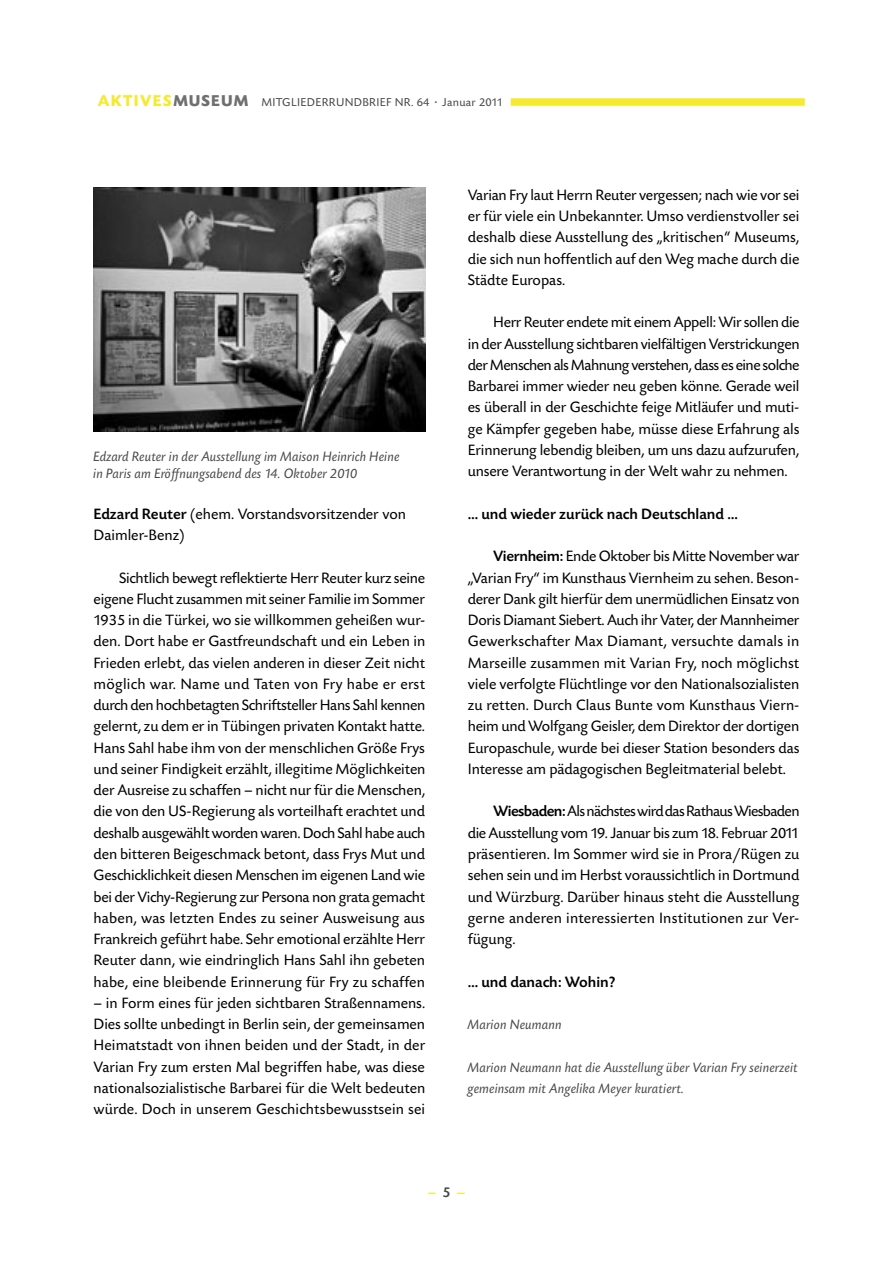
<style>
.page{position:relative;width:893px;height:1263px;background:#fff}
.page>*{position:absolute;margin:0;border:0;box-sizing:border-box;transform-origin:0 0}
.t1{font:15.75px/21.3px "Today SB";color:#000;text-align:justify}
.t2{font:500 15.75px "Today SB";color:#000}
.t3{font:500 15px "Today SB";color:#f5ea2e}
.t4{font:italic 14.25px/21.3px "Today SB";color:#484848}
.t5{font:12px "Today SB";letter-spacing:.025em;color:#484848}
.s1{font-weight:700;font-size:16.5px;color:#f5ea2e}
.s2{font-weight:700;font-size:16.5px;color:#6f6f6f}
.s3{font-weight:500}
.s4{color:#484848}
</style>
<div class="page">
<div style="left:511px;top:98px;width:294px;height:8px;background:#f5ea2e"></div>
<img style="left:94px;top:187px;width:331px;height:245px">
<p class="t5" style="left:98px;top:95px;width:407px"><span class="s1">AKTIVES</span><span class="s2">MUSEUM</span> MITGLIEDERRUNDBRIEF NR. 64 · Januar 2011</p>
<p class="t4" style="left:94px;top:448px;width:308px;line-height:17.2px">Edzard Reuter in der Ausstellung im Maison Heinrich Heine in Paris am Eröffnungsabend des 14. Oktober 2010</p>
<p class="t1" style="left:94px;top:504px;width:314px"><span class="s3">Edzard Reuter</span> (ehem. Vorstandsvorsitzender von<br>Daimler-Benz)</p>
<p class="t1" style="left:94px;top:567px;width:333px;text-indent:26px">Sichtlich bewegt reflektierte Herr Reuter kurz seine eigene Flucht zusammen mit seiner Familie im Sommer 1935 in die Türkei, wo sie willkommen geheißen wur&shy;den. Dort habe er Gastfreundschaft und ein Leben in Frieden erlebt, das vielen anderen in dieser Zeit nicht möglich war. Name und Taten von Fry habe er erst durch den hochbetagten Schriftsteller Hans Sahl kennen gelernt, zu dem er in Tübingen privaten Kontakt hatte.<br>Hans Sahl habe ihm von der menschlichen Größe Frys und seiner Findigkeit erzählt, illegitime Möglichkeiten der Ausreise zu schaffen – nicht nur für die Menschen, die von den US-Regierung als vorteilhaft erachtet und deshalb ausgewählt worden waren. Doch Sahl habe auch den bitteren Beigeschmack betont, dass Frys Mut und Geschicklichkeit diesen Menschen im eigenen Land wie bei der Vichy-Regierung zur Persona non grata gemacht haben, was letzten Endes zu seiner Ausweisung aus Frankreich geführt habe. Sehr emotional erzählte Herr Reuter dann, wie eindringlich Hans Sahl ihn gebeten habe, eine bleibende Erinnerung für Fry zu schaffen</p>
<p class="t1" style="left:94px;top:993px;width:333px">– in Form eines für jeden sichtbaren Straßennamens.<br>Dies sollte unbedingt in Berlin sein, der gemeinsamen Heimatstadt von ihnen beiden und der Stadt, in der Varian Fry zum ersten Mal begriffen habe, was diese nationalsozialistische Barbarei für die Welt bedeuten würde. Doch in unserem Geschichtsbewusstsein sei</p>
<p class="t1" style="left:468px;top:185px;width:333px">Varian Fry laut Herrn Reuter vergessen; nach wie vor sei er für viele ein Unbekannter. Umso verdienstvoller sei deshalb diese Ausstellung des „kritischen“ Museums, die sich nun hoffentlich auf den Weg mache durch die Städte Europas.</p>
<p class="t1" style="left:468px;top:312px;width:333px;text-indent:26px">Herr Reuter endete mit einem Appell: Wir sollen die in der Ausstellung sichtbaren vielfältigen Verstrickungen der Menschen als Mahnung verstehen, dass es eine solche Barbarei immer wieder neu geben könne. Gerade weil es überall in der Geschichte feige Mitläufer und muti&shy;ge Kämpfer gegeben habe, müsse diese Erfahrung als Erinnerung lebendig bleiben, um uns dazu aufzurufen, unsere Verantwortung in der Welt wahr zu nehmen.</p>
<p class="t2" style="left:468px;top:505px;width:272px">… und wieder zurück nach Deutschland …</p>
<p class="t1" style="left:468px;top:546px;width:333px;text-indent:26px"><span class="s3">Viernheim:</span> Ende Oktober bis Mitte November war „Varian Fry“ im Kunsthaus Viernheim zu sehen. Beson&shy;derer Dank gilt hierfür dem unermüdlichen Einsatz von Doris Diamant Siebert. Auch ihr Vater, der Mannheimer Gewerkschafter Max Diamant, versuchte damals in Marseille zusammen mit Varian Fry, noch möglichst viele verfolgte Flüchtlinge vor den Nationalsozialisten zu retten. Durch Claus Bunte vom Kunsthaus Viern&shy;heim und Wolfgang Geisler, dem Direktor der dortigen Europaschule, wurde bei dieser Station besonders das Interesse am pädagogischen Begleitmaterial belebt.</p>
<p class="t1" style="left:468px;top:801px;width:333px;text-indent:26px"><span class="s3">Wiesbaden:</span> Als nächstes wird das Rathaus Wiesbaden die Ausstellung vom 19. Januar bis zum 18. Februar 2011 präsentieren. Im Sommer wird sie in Prora/Rügen zu sehen sein und im Herbst voraussichtlich in Dortmund und Würzburg. Darüber hinaus steht die Ausstellung gerne anderen interessierten Institutionen zur Ver&shy;fügung.</p>
<p class="t2" style="left:468px;top:973px;width:149px">… und danach: Wohin?</p>
<p class="t4" style="left:468px;top:1014px;width:96px">Marion Neumann</p>
<p class="t4" style="left:468px;top:1057px;width:332px">Marion Neumann hat die Ausstellung über Varian Fry seinerzeit gemeinsam mit Angelika Meyer kuratiert.</p>
<p class="t3" style="left:428px;top:1184px;width:39px">– <span class="s4">5</span> –</p>
</div>
